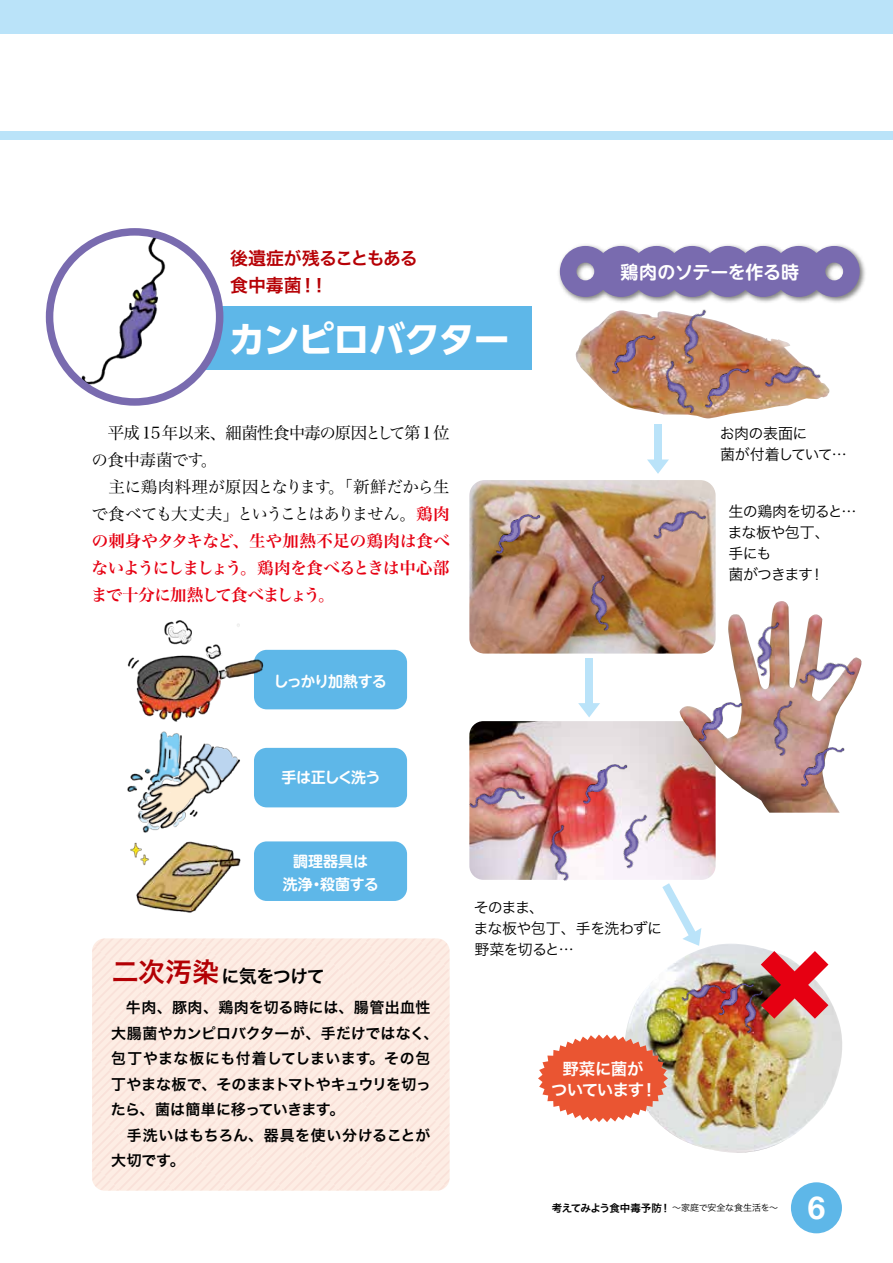
<style>
.page{position:relative;width:893px;height:1263px;background:#fff}
.page>*{position:absolute;margin:0;border:0;box-sizing:border-box;transform-origin:0 0}
.t1{font:700 36px "UD Shin Go Pro";letter-spacing:-.03em;color:#fff}
.t2{font:700 31.5px "Helvetica Neue";color:#fff}
.t3{font:18px/27px "Hira Kaku Pro W6";letter-spacing:-.01em;color:#b60005}
.t4{font:18px "Hira Kaku Pro W6";letter-spacing:-.05em;color:#000}
.t5{font:700 18px "UD Shin M Go Pro De";letter-spacing:-.015em;color:#fff}
.t6{font:16.5px/27px "Hira Min Pro W3";letter-spacing:-.035em;color:#000}
.t7{font:16.5px/27px "Hira Min Pro W6";letter-spacing:-.05em;color:#e60012;text-align:justify}
.t8{font:16.5px/21px "Hira Kaku Pro W6";letter-spacing:-.05em;color:#fff;text-align:center}
.t9{font:15px/25.5px "Hira Kaku Pro W6";color:#000}
.t10{font:15px/21px "Hira Kaku Pro W3";letter-spacing:-.04em;color:#000}
.t11{font:700 15px/22.5px "UD Shin M Go Pro De";color:#fff;text-align:center}
.t12{font:700 15px "UD Shin M Go Pro De";letter-spacing:-.08em;color:#fff}
.t13{font:700 15px "UD Shin M Go Pro De";letter-spacing:-.065em;color:#fff}
.t14{font:10.5px "Hira Kaku Pro W6";letter-spacing:-.045em;color:#000}
.s1{font-family:"Hira Min Pro W6";color:#e60012}
.s2{font-size:27px;color:#b60005}
.s3{font-family:"Hira Kaku Pro W3";font-size:9px}
</style>
<div class="page">
<img style="left:469px;top:480px;width:247px;height:174px">
<img style="left:558px;top:244px;width:307px;height:59px">
<svg style="left:560px;top:246px;width:300px;height:51px;background:#867ab4"></svg>
<div style="left:254px;top:748px;width:153px;height:59px;background:#5eb7e8;border-radius:13px"></div>
<div style="left:254px;top:650px;width:153px;height:59px;background:#5eb7e8;border-radius:13px"></div>
<div style="left:254px;top:841px;width:153px;height:60px;background:#5eb7e8;border-radius:13px"></div>
<div style="left:191px;top:306px;width:340px;height:64px;background:#5eb7e8"></div>
<svg style="left:50px;top:232px;width:170px;height:170px"></svg>
<img style="left:67px;top:232px;width:122px;height:170px">
<div style="left:92px;top:938px;width:358px;height:253px;background:#fdede4;border-radius:13px"></div>
<img style="left:575px;top:310px;width:254px;height:109px">
<img style="left:625px;top:944px;width:217px;height:209px">
<svg style="left:538px;top:1034px;width:130px;height:88px"></svg>
<svg style="left:761px;top:951px;width:67px;height:68px;background:#df5e64"></svg>
<img style="left:469px;top:721px;width:247px;height:159px">
<img style="left:127px;top:620px;width:144px;height:102px">
<img style="left:127px;top:731px;width:113px;height:93px">
<img style="left:130px;top:824px;width:126px;height:89px">
<div style="left:46px;top:228px;width:177px;height:178px;border:8px solid #796baf;border-radius:50%"></div>
<img style="left:715px;top:364px;width:36px;height:50px">
<img style="left:665px;top:309px;width:67px;height:62px">
<img style="left:730px;top:979px;width:26px;height:6px">
<img style="left:469px;top:768px;width:62px;height:69px">
<img style="left:758px;top:347px;width:68px;height:69px">
<img style="left:676px;top:969px;width:54px;height:55px">
<img style="left:649px;top:496px;width:62px;height:64px">
<img style="left:495px;top:510px;width:47px;height:50px">
<img style="left:610px;top:330px;width:48px;height:51px">
<img style="left:571px;top:568px;width:70px;height:69px">
<img style="left:652px;top:355px;width:63px;height:62px">
<img style="left:582px;top:760px;width:47px;height:51px">
<img style="left:531px;top:818px;width:69px;height:63px">
<img style="left:605px;top:808px;width:67px;height:68px">
<img style="left:730px;top:985px;width:53px;height:54px">
<div style="left:585px;top:658px;width:8px;height:51px;background:#bae3f9"></div>
<svg style="left:578px;top:703px;width:22px;height:14px"></svg>
<div style="left:654px;top:424px;width:8px;height:39px;background:#bae3f9"></div>
<svg style="left:647px;top:459px;width:22px;height:15px"></svg>
<svg style="left:662px;top:883px;width:39px;height:63px"></svg>
<div style="left:0;top:131px;width:893px;height:9px;background:#bae3f9"></div>
<img style="left:679px;top:601px;width:183px;height:212px">
<img style="left:697px;top:697px;width:48px;height:51px">
<img style="left:799px;top:742px;width:48px;height:51px">
<img style="left:753px;top:694px;width:69px;height:69px">
<img style="left:738px;top:615px;width:67px;height:69px">
<img style="left:793px;top:644px;width:67px;height:69px">
<div style="left:0;top:0;width:893px;height:34px;background:#bae3f9"></div>
<div style="left:791px;top:1182px;width:51px;height:51px;background:#5eb7e8;border-radius:50%"></div>
<p class="t3" style="left:230px;top:244px;width:189px">後遺症が残ることもある食中毒菌！！</p>
<h1 class="t1" style="left:229px;top:310px;width:282px">カンピロバクター</h1>
<p class="t6" style="left:91px;top:418px;width:360px">　平成15年以来、細菌性食中毒の原因として第1位の食中毒菌です。<br>　主に鶏肉料理が原因となります。「新鮮だから生で食べても大丈夫」ということはありません。<span class="s1">鶏肉</span></p>
<p class="t7" style="left:91px;top:526px;width:360px">の刺身やタタキなど、生や加熱不足の鶏肉は食べないようにしましょう。鶏肉を食べるときは中心部まで十分に加熱して食べましょう。</p>
<p class="t12" style="left:274px;top:669px;width:115px">しっかり加熱する</p>
<p class="t13" style="left:281px;top:765px;width:101px">手は正しく洗う</p>
<p class="t11" style="left:283px;top:849px;width:98px">調理器具は<br>洗浄・殺菌する</p>
<p class="t5" style="left:620px;top:258px;width:180px">鶏肉のソテーを作る時</p>
<p class="t10" style="left:720px;top:421px;width:129px">お肉の表面に<br>菌が付着していて…</p>
<p class="t10" style="left:728px;top:499px;width:130px">生の鶏肉を切ると…まな板や包丁、<br>手にも<br>菌がつきます！</p>
<p class="t4" style="left:111px;top:960px;width:215px"><span class="s2">二次汚染</span>に気をつけて</p>
<p class="t9" style="left:111px;top:994px;width:329px;text-indent:15px">牛肉、豚肉、鶏肉を切る時には、腸管出血性大腸菌やカンピロバクターが、手だけではなく、包丁やまな板にも付着してしまいます。その包丁やまな板で、そのままトマトやキュウリを切ったら、菌は簡単に移っていきます。<br>　手洗いはもちろん、器具を使い分けることが大切です。</p>
<p class="t10" style="left:474px;top:896px;width:190px">そのまま、<br>まな板や包丁、手を洗わずに野菜を切ると…</p>
<p class="t8" style="left:551px;top:1057px;width:108px">野菜に菌が<br>ついています！</p>
<p class="t14" style="left:552px;top:1198px;width:228px">考えてみよう食中毒予防！<span class="s3">～家庭で安全な食生活を～</span></p>
<h2 class="t2" style="left:808px;top:1183px;width:19px">6</h2>
</div>
